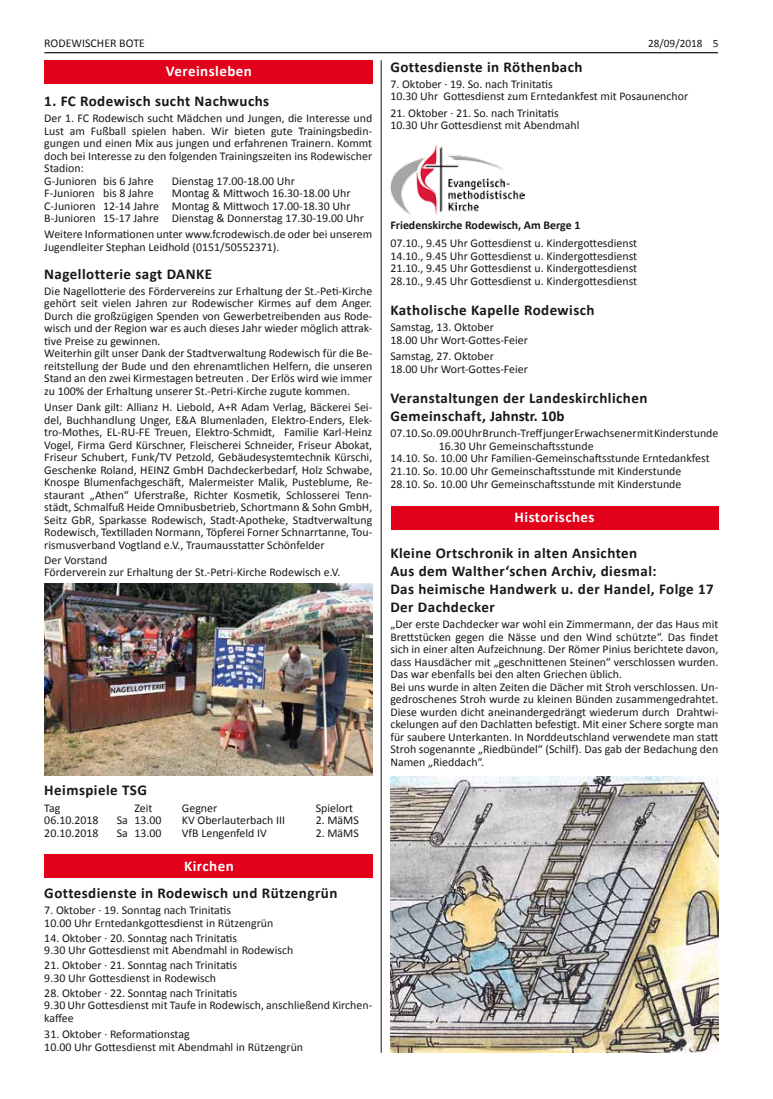
<style>
.page{position:relative;width:773px;height:1099px;background:#fff}
.page>*{position:absolute;margin:0;border:0;box-sizing:border-box;transform-origin:0 0}
.t1{font:700 15px/18px "Calibri";letter-spacing:.03em;color:#1a171c}
.t2{font:700 15px "Calibri";letter-spacing:.03em;color:#fff}
.t3{font:11.88px/12.5px "Calibri";color:#1a171c}
.t4{font:700 11.88px "Calibri";color:#1a171c}
.t5{font:11.25px "Calibri";color:#1a171c}
</style>
<div class="page">
<hr style="left:380px;top:60px;width:1px;height:992px;background:#1a171c">
<hr style="left:44px;top:52px;width:674px;height:1px;background:#1a171c">
<div style="left:44px;top:60px;width:328px;height:24px;background:#e2001a"></div>
<img style="left:44px;top:583px;width:328px;height:192px">
<div style="left:44px;top:854px;width:328px;height:24px;background:#e2001a"></div>
<img style="left:390px;top:145px;width:134px;height:70px">
<div style="left:391px;top:506px;width:327px;height:23px;background:#e2001a"></div>
<img style="left:390px;top:776px;width:328px;height:276px">
<p class="t3" style="left:44px;top:36px;width:102px">RODEWISCHER BOTE</p>
<p class="t5" style="left:648px;top:36px;width:72px">28/09/2018 5</p>
<p class="t2" style="left:166px;top:62px;width:87px">Vereinsleben</p>
<p class="t1" style="left:44px;top:91px;width:226px">1. FC Rodewisch sucht Nachwuchs</p>
<p class="t3" style="left:44px;top:111px;width:329px">Der 1. FC Rodewisch sucht Mädchen und Jungen, die Interesse und Lust am Fußball spielen haben. Wir bieten gute Trainingsbedin&shy;gungen und einen Mix aus jungen und erfahrenen Trainern. Kommt doch bei Interesse zu den folgenden Trainingszeiten ins Rodewischer Stadion:<br>G-Junioren bis 6 Jahre</p>
<p class="t1" style="left:390px;top:57px;width:194px">Gottesdienste in Röthenbach</p>
<p class="t3" style="left:390px;top:77px;width:299px">7. Oktober · 19. So. nach Trinitatis<br>10.30 Uhr Gottesdienst zum Erntedankfest mit Posaunenchor</p>
<p class="t3" style="left:390px;top:106px;width:190px">21. Oktober · 21. So. nach Trinitatis<br>10.30 Uhr Gottesdienst mit Abendmahl</p>
<p class="t3" style="left:172px;top:174px;width:124px">Dienstag 17.00-18.00 Uhr</p>
<p class="t3" style="left:44px;top:186px;width:321px;text-indent:128px">Montag &amp; Mittwoch 16.30-18.00 Uhr<br>C-Junioren 12-14 Jahre Montag &amp; Mittwoch 17.00-18.30 Uhr<br>B-Junioren 15-17 Jahre Dienstag &amp; Donnerstag 17.30-19.00 Uhr</p>
<p class="t3" style="left:44px;top:228px;width:329px">Weitere Informationen unter www.fcrodewisch.de oder bei unserem<br>Jugendleiter Stephan Leidhold (0151/50552371).</p>
<p class="t1" style="left:44px;top:264px;width:169px">Nagellotterie sagt DANKE</p>
<p class="t3" style="left:44px;top:284px;width:329px">Die Nagellotterie des Fördervereins zur Erhaltung der St.-Peti-Kirche gehört seit vielen Jahren zur Rodewischer Kirmes auf dem Anger.<br>Durch die großzügigen Spenden von Gewerbetreibenden aus Rode&shy;wisch und der Region war es auch dieses Jahr wieder möglich attrak&shy;tive Preise zu gewinnen.<br>Weiterhin gilt unser Dank der Stadtverwaltung Rodewisch für die Be&shy;reitstellung der Bude und den ehrenamtlichen Helfern, die unseren Stand an den zwei Kirmestagen betreuten . Der Erlös wird wie immer zu 100% der Erhaltung unserer St.-Petri-Kirche zugute kommen.</p>
<p class="t3" style="left:44px;top:400px;width:329px;text-align:justify">Unser Dank gilt: Allianz H. Liebold, A+R Adam Verlag, Bäckerei Sei&shy;del, Buchhandlung Unger, E&amp;A Blumenladen, Elektro-Enders, Elek&shy;tro-Mothes, EL-RU-FE Treuen, Elektro-Schmidt, Familie Karl-Heinz Vogel, Firma Gerd Kürschner, Fleischerei Schneider, Friseur Abokat, Friseur Schubert, Funk/TV Petzold, Gebäudesystemtechnik Kürschi, Geschenke Roland, HEINZ GmbH Dachdeckerbedarf, Holz Schwabe, Knospe Blumenfachgeschäft, Malermeister Malik, Pusteblume, Re&shy;staurant „Athen“ Uferstraße, Richter Kosmetik, Schlosserei Tenn&shy;städt, Schmalfuß Heide Omnibusbetrieb, Schortmann &amp; Sohn GmbH, Seitz GbR, Sparkasse Rodewisch, Stadt-Apotheke, Stadtverwaltung Rodewisch, Textilladen Normann, Töpferei Forner Schnarrtanne, Tou&shy;rismusverband Vogtland e.V., Traumausstatter Schönfelder</p>
<p class="t3" style="left:44px;top:553px;width:297px">Der Vorstand<br>Förderverein zur Erhaltung der St.-Petri-Kirche Rodewisch e.V.</p>
<p class="t3" style="left:44px;top:186px;width:111px">F-Junioren bis 8 Jahre</p>
<p class="t1" style="left:44px;top:780px;width:104px">Heimspiele TSG</p>
<p class="t3" style="left:44px;top:800px;width:18px">Tag</p>
<p class="t3" style="left:134px;top:800px;width:19px">Zeit</p>
<p class="t3" style="left:182px;top:800px;width:37px">Gegner</p>
<p class="t3" style="left:316px;top:800px;width:39px">Spielort</p>
<p class="t3" style="left:44px;top:813px;width:56px">06.10.2018</p>
<p class="t3" style="left:117px;top:813px;width:46px">Sa 13.00</p>
<p class="t3" style="left:182px;top:813px;width:105px">KV Oberlauterbach III</p>
<p class="t3" style="left:316px;top:813px;width:45px">2. MäMS</p>
<p class="t3" style="left:44px;top:826px;width:56px">20.10.2018</p>
<p class="t3" style="left:117px;top:826px;width:46px">Sa 13.00</p>
<p class="t3" style="left:182px;top:826px;width:86px">VfB Lengenfeld IV</p>
<p class="t3" style="left:316px;top:826px;width:45px">2. MäMS</p>
<p class="t2" style="left:184px;top:856px;width:51px">Kirchen</p>
<p class="t1" style="left:44px;top:883px;width:294px">Gottesdienste in Rodewisch und Rützengrün</p>
<p class="t3" style="left:44px;top:903px;width:230px">7. Oktober · 19. Sonntag nach Trinitatis<br>10.00 Uhr Erntedankgottesdienst in Rützengrün</p>
<p class="t3" style="left:44px;top:931px;width:250px">14. Oktober · 20. Sonntag nach Trinitatis<br>9.30 Uhr Gottesdienst mit Abendmahl in Rodewisch</p>
<p class="t3" style="left:44px;top:958px;width:194px">21. Oktober · 21. Sonntag nach Trinitatis<br>9.30 Uhr Gottesdienst in Rodewisch</p>
<p class="t3" style="left:44px;top:986px;width:329px">28. Oktober · 22. Sonntag nach Trinitatis<br>9.30 Uhr Gottesdienst mit Taufe in Rodewisch, anschließend Kirchen&shy;kaffee</p>
<p class="t3" style="left:44px;top:1027px;width:260px">31. Oktober · Reformationstag<br>10.00 Uhr Gottesdienst mit Abendmahl in Rützengrün</p>
<p class="t4" style="left:390px;top:218px;width:191px">Friedenskirche Rodewisch, Am Berge 1</p>
<p class="t3" style="left:390px;top:236px;width:248px;text-align:justify">07.10., 9.45 Uhr Gottesdienst u. Kindergottesdienst 14.10., 9.45 Uhr Gottesdienst u. Kindergottesdienst 21.10., 9.45 Uhr Gottesdienst u. Kindergottesdienst 28.10., 9.45 Uhr Gottesdienst u. Kindergottesdienst</p>
<p class="t1" style="left:390px;top:300px;width:206px">Katholische Kapelle Rodewisch</p>
<p class="t3" style="left:390px;top:320px;width:139px">Samstag, 13. Oktober<br>18.00 Uhr Wort-Gottes-Feier</p>
<p class="t3" style="left:390px;top:349px;width:139px">Samstag, 27. Oktober<br>18.00 Uhr Wort-Gottes-Feier</p>
<p class="t1" style="left:390px;top:388px;width:258px">Veranstaltungen der Landeskirchlichen<br>Gemeinschaft, Jahnstr. 10b</p>
<p class="t3" style="left:390px;top:426px;width:329px">07.10. So. 09.00 Uhr Brunch-Treff junger Erwachsener mit Kinderstunde</p>
<p class="t3" style="left:438px;top:439px;width:156px">16.30 Uhr Gemeinschaftsstunde</p>
<p class="t3" style="left:390px;top:451px;width:321px">14.10. So. 10.00 Uhr Familien-Gemeinschaftsstunde Erntedankfest</p>
<p class="t3" style="left:390px;top:464px;width:292px">21.10. So. 10.00 Uhr Gemeinschaftsstunde mit Kinderstunde</p>
<p class="t3" style="left:390px;top:477px;width:292px">28.10. So. 10.00 Uhr Gemeinschaftsstunde mit Kinderstunde</p>
<p class="t2" style="left:514px;top:508px;width:81px">Historisches</p>
<p class="t1" style="left:390px;top:543px;width:325px">Kleine Ortschronik in alten Ansichten<br>Aus dem Walther‘schen Archiv, diesmal:<br>Das heimische Handwerk u. der Handel, Folge 17<br>Der Dachdecker</p>
<p class="t3" style="left:390px;top:617px;width:329px">„Der erste Dachdecker war wohl ein Zimmermann, der das Haus mit Brettstücken gegen die Nässe und den Wind schützte“. Das findet sich in einer alten Aufzeichnung. Der Römer Pinius berichtete davon, dass Hausdächer mit „geschnittenen Steinen“ verschlossen wurden.<br>Das war ebenfalls bei den alten Griechen üblich.<br>Bei uns wurde in alten Zeiten die Dächer mit Stroh verschlossen. Un&shy;gedroschenes Stroh wurde zu kleinen Bünden zusammengedrahtet.<br>Diese wurden dicht aneinandergedrängt wiederum durch Drahtwi&shy;ckelungen auf den Dachlatten befestigt. Mit einer Schere sorgte man für saubere Unterkanten. In Norddeutschland verwendete man statt Stroh sogenannte „Riedbündel“ (Schilf). Das gab der Bedachung den Namen „Rieddach“.</p>
</div>
